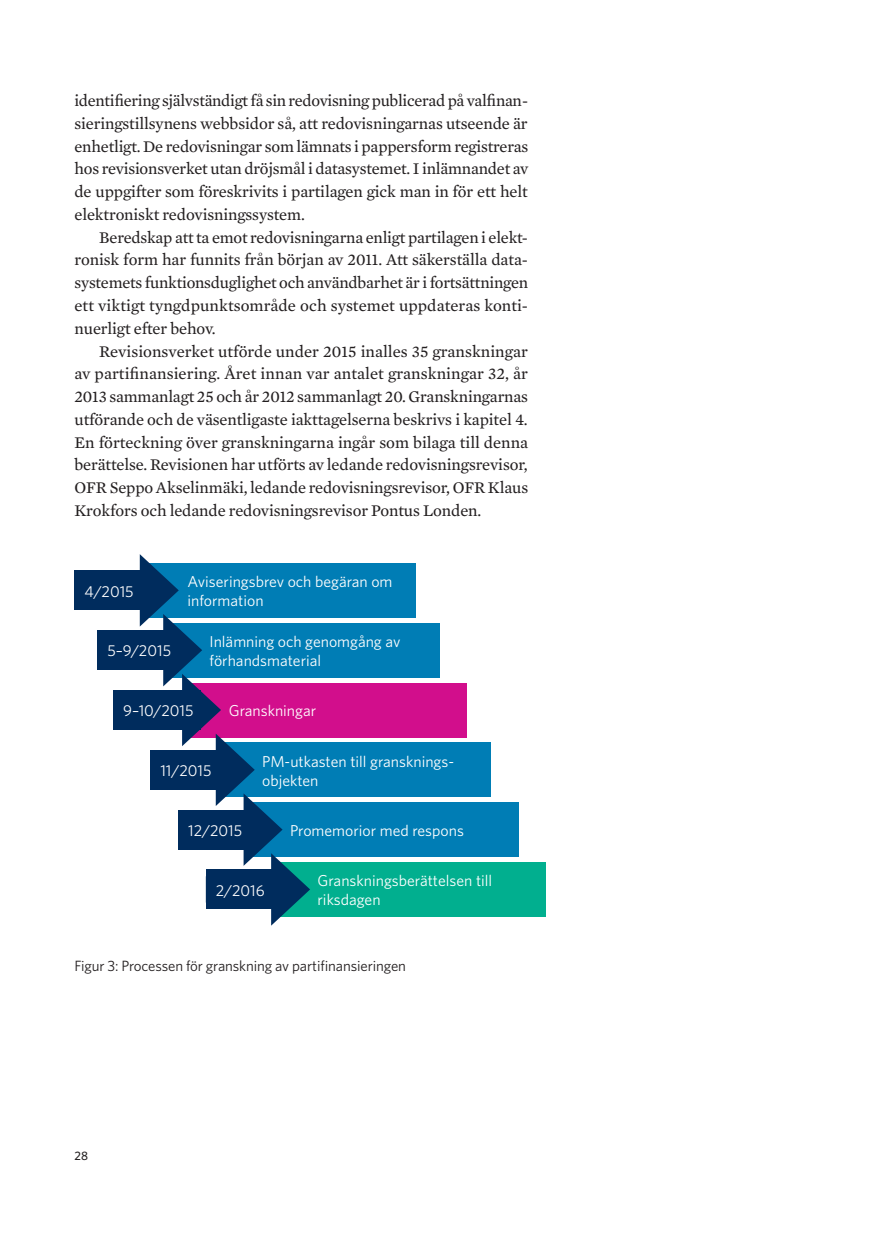
<style>
.page{position:relative;width:874px;height:1241px;background:#fff}
.page>*{position:absolute;margin:0;border:0;box-sizing:border-box;transform-origin:0 0}
._2_kappale__sisennet{font:16.62px/22.8px "Mercury Text G2";letter-spacing:-.005em;color:#231f20;text-align:justify}
.t1{font:15.75px/18.9px "Whitney";color:#fff}
.t2{font:14.88px "Whitney";letter-spacing:-.005em;color:#231f20}
.t3{font:500 12.25px "Whitney";color:#231f20}
</style>
<div class="page">
<div style="left:148px;top:563px;width:267px;height:54px;background:#007db5"></div>
<div style="left:74px;top:570px;width:80px;height:40px;background:#002c5d"></div>
<div style="left:170px;top:622px;width:269px;height:55px;background:#007db5"></div>
<div style="left:97px;top:630px;width:80px;height:40px;background:#002c5d"></div>
<div style="left:189px;top:682px;width:277px;height:55px;background:#d20e8c"></div>
<div style="left:113px;top:690px;width:87px;height:39px;background:#002c5d"></div>
<div style="left:222px;top:742px;width:268px;height:55px;background:#007db5"></div>
<div style="left:250px;top:802px;width:268px;height:54px;background:#007db5"></div>
<div style="left:278px;top:862px;width:267px;height:54px;background:#01af8f"></div>
<svg style="left:140px;top:554px;width:170px;height:371px"></svg>
<div style="left:206px;top:869px;width:79px;height:40px;background:#002c5d"></div>
<p class="_2_kappale__sisennet" style="left:74px;top:88px;width:455px">identifiering självständigt få sin redovisning publicerad på valfinan&shy;sieringstillsynens webbsidor så, att redovisningarnas utseende är enhetligt. De redovisningar som lämnats i pappersform registreras hos revisionsverket utan dröjsmål i datasystemet. I inlämnandet av de uppgifter som föreskrivits i partilagen gick man in för ett helt elektroniskt redovisningssystem.</p>
<p class="_2_kappale__sisennet" style="left:74px;top:225px;width:455px;text-indent:25px">Beredskap att ta emot redovisningarna enligt partilagen i elekt&shy;ronisk form har funnits från början av 2011. Att säkerställa data&shy;systemets funktionsduglighet och användbarhet är i fortsättningen ett viktigt tyngdpunktsområde och systemet uppdateras konti&shy;nuerligt efter behov.</p>
<p class="_2_kappale__sisennet" style="left:74px;top:339px;width:455px;text-indent:25px">Revisionsverket utförde under 2015 inalles 35 granskningar av partifinansiering. Året innan var antalet granskningar 32, år 2013 sammanlagt 25 och år 2012 sammanlagt 20. Granskningarnas utförande och de väsentligaste iakttagelserna beskrivs i kapitel 4.<br>En förteckning över granskningarna ingår som bilaga till denna berättelse. Revisionen har utförts av ledande redovisningsrevisor, OFR Seppo Akselinmäki, ledande redovisningsrevisor, OFR Klaus Krokfors och ledande redovisningsrevisor Pontus Londen.</p>
<p class="t1" style="left:84px;top:581px;width:51px">4/2015</p>
<p class="t1" style="left:107px;top:641px;width:65px">5–9/2015</p>
<p class="t1" style="left:187px;top:572px;width:206px">Aviseringsbrev och begäran om information</p>
<p class="t1" style="left:209px;top:631px;width:192px">Inlämning och genomgång av förhandsmaterial</p>
<p class="t1" style="left:123px;top:701px;width:72px">9–10/2015</p>
<p class="t1" style="left:228px;top:701px;width:89px">Granskningar</p>
<p class="t1" style="left:262px;top:751px;width:193px">PM-utkasten till gransknings&shy;objekten</p>
<p class="t1" style="left:160px;top:760px;width:53px">11/2015</p>
<p class="t1" style="left:188px;top:820px;width:55px">12/2015</p>
<p class="t1" style="left:290px;top:820px;width:175px">Promemorior med respons</p>
<p class="t1" style="left:317px;top:870px;width:176px">Granskningsberättelsen till riksdagen</p>
<p class="t1" style="left:216px;top:880px;width:50px">2/2016</p>
<p class="t2" style="left:74px;top:955px;width:333px">Figur 3: Processen för granskning av partifinansieringen</p>
<p class="t3" style="left:74px;top:1147px;width:15px">28</p>
</div>
